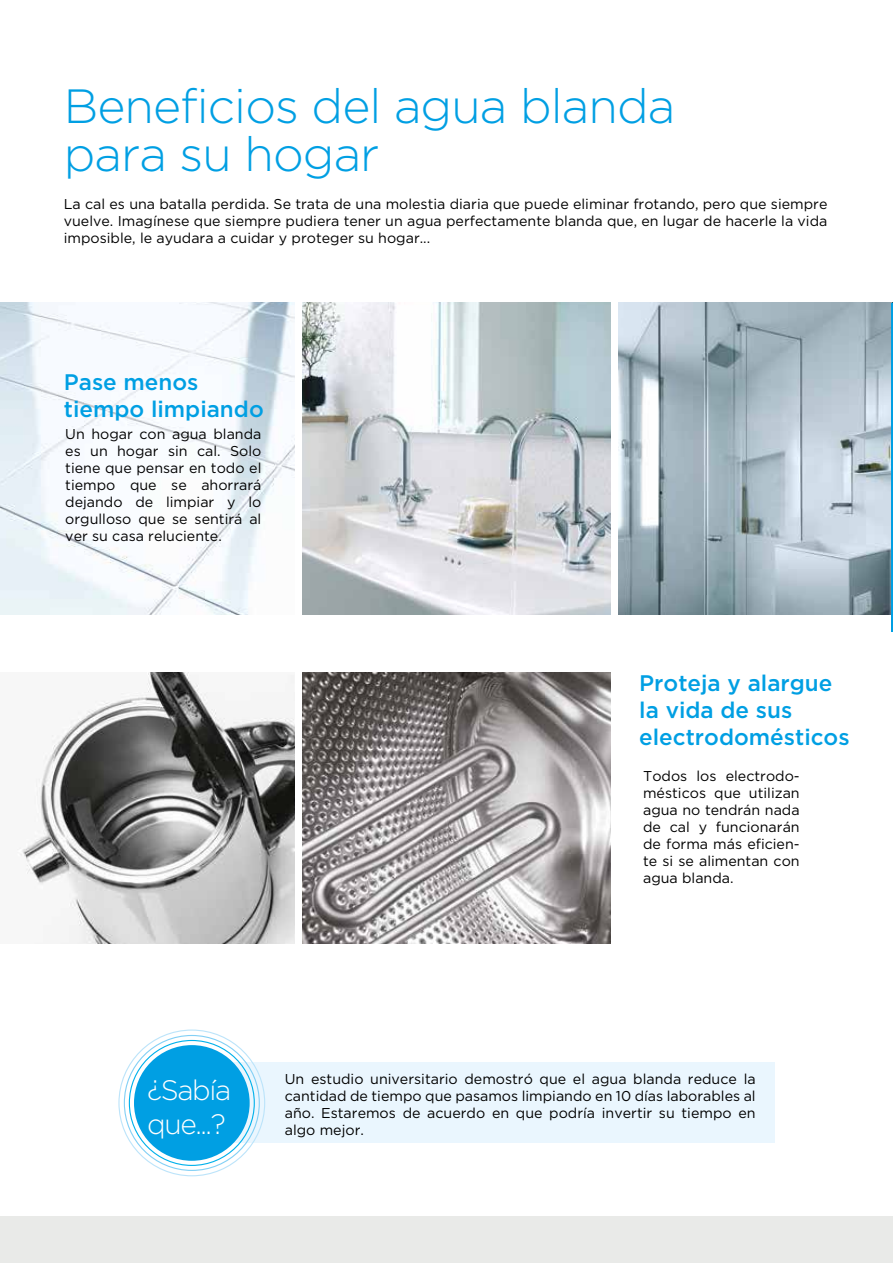
<style>
.page{position:relative;width:893px;height:1263px;background:#fff}
.page>*{position:absolute;margin:0;border:0;box-sizing:border-box;transform-origin:0 0}
.t1{font:300 48px/48px "Gotham";letter-spacing:-.02em;color:#009fe3}
.t2{font:300 28.2px/33.8px "Gotham";letter-spacing:-.05em;color:#fff}
.t3{font:500 22.5px/27px "Gotham";color:#009fe3}
.t4{font:14.25px/17.1px "Gotham";color:#000;text-align:justify}
</style>
<div class="page">
<img style="left:618px;top:303px;width:274px;height:311px">
<img style="left:303px;top:303px;width:307px;height:311px">
<img style="left:0;top:303px;width:295px;height:311px">
<hr style="left:892px;top:303px;width:1px;height:328px;background:#009fe3">
<img style="left:17px;top:672px;width:278px;height:271px">
<img style="left:303px;top:672px;width:307px;height:271px">
<div style="left:0;top:1217px;width:893px;height:46px;background:#e9eae8"></div>
<svg style="left:234px;top:1063px;width:23px;height:80px"></svg>
<div style="left:257px;top:1063px;width:518px;height:80px;background:#eaf6fe"></div>
<div style="left:134px;top:1045px;width:116px;height:116px;background:#009fe3;border-radius:50%"></div>
<h1 class="t1" style="left:64px;top:82px;width:613px">Beneficios del agua blanda para su hogar</h1>
<p class="t4" style="left:64px;top:195px;width:765px">La cal es una batalla perdida. Se trata de una molestia diaria que puede eliminar frotando, pero que siempre vuelve. Imagínese que siempre pudiera tener un agua perfectamente blanda que, en lugar de hacerle la vida imposible, le ayudara a cuidar y proteger su hogar...</p>
<h3 class="t3" style="left:64px;top:368px;width:202px">Pase menos tiempo limpiando</h3>
<p class="t4" style="left:65px;top:425px;width:198px">Un hogar con agua blanda es un hogar sin cal. Solo tiene que pensar en todo el tiempo que se ahorrará dejando de limpiar y lo orgulloso que se sentirá al ver su casa reluciente.</p>
<h3 class="t3" style="left:639px;top:669px;width:212px">Proteja y alargue la vida de sus electrodomésticos</h3>
<p class="t4" style="left:643px;top:767px;width:158px">Todos los electrodo&shy;mésticos que utilizan agua no tendrán nada de cal y funcionarán de forma más eficien&shy;te si se alimentan con agua blanda.</p>
<h2 class="t2" style="left:147px;top:1073px;width:86px">¿Sabía que...?</h2>
<p class="t4" style="left:285px;top:1070px;width:472px">Un estudio universitario demostró que el agua blanda reduce la cantidad de tiempo que pasamos limpiando en 10 días laborables al año. Estaremos de acuerdo en que podría invertir su tiempo en algo mejor.</p>
</div>
